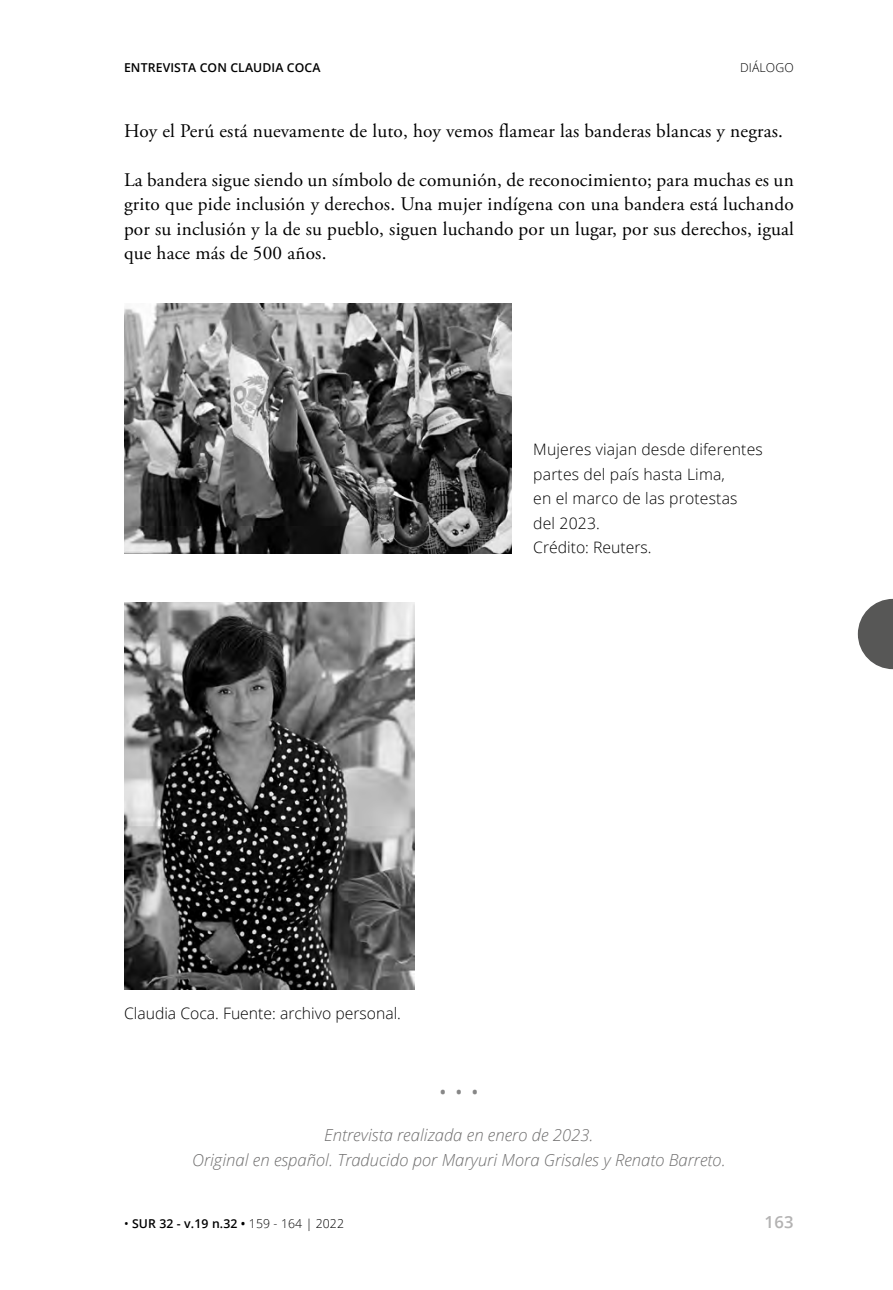
<style>
.page{position:relative;width:893px;height:1290px;background:#fff}
.page>*{position:absolute;margin:0;border:0;box-sizing:border-box;transform-origin:0 0}
.t1{font:19.25px/24.5px "Adobe Garamond Pro";letter-spacing:.01em;color:#000;text-align:justify}
.t2{font:italic 300 16.62px/24.5px "Open Sans";color:#706f6f;text-align:center}
.t3{font:600 16.62px "Open Sans";color:#878787}
.t4{font:600 16.62px "Open Sans";color:#b3b2b2}
.t5{font:300 15.75px/24.5px "Open Sans";letter-spacing:.01em;color:#000}
.t6{font:600 12.25px "Open Sans";letter-spacing:.01em;color:#000}
.t7{font:300 12.25px "Open Sans";letter-spacing:.01em;color:#000}
.s1{font-weight:400}
.s2{font-weight:300}
</style>
<div class="page">
<img style="left:124px;top:304px;width:388px;height:249px">
<img style="left:124px;top:602px;width:290px;height:387px">
<svg style="left:858px;top:599px;width:35px;height:70px"></svg>
<p class="t6" style="left:124px;top:59px;width:198px">ENTREVISTA CON CLAUDIA COCA</p>
<p class="t7" style="left:740px;top:59px;width:55px">DIÁLOGO</p>
<p class="t1" style="left:124px;top:119px;width:660px">Hoy el Perú está nuevamente de luto, hoy vemos flamear las banderas blancas y negras.</p>
<p class="t1" style="left:124px;top:168px;width:671px">La bandera sigue siendo un símbolo de comunión, de reconocimiento; para muchas es un grito que pide inclusión y derechos. Una mujer indígena con una bandera está luchando por su inclusión y la de su pueblo, siguen luchando por un lugar, por sus derechos, igual que hace más de 500 años.</p>
<p class="t5" style="left:533px;top:437px;width:231px">Mujeres viajan desde diferentes partes del país hasta Lima,<br>en el marco de las protestas del 2023.<br>Crédito: Reuters.</p>
<p class="t5" style="left:124px;top:1000px;width:278px">Claudia Coca. Fuente: archivo personal.</p>
<p class="t3" style="left:440px;top:1080px;width:40px">• • •</p>
<p class="t2" style="left:192px;top:1122px;width:535px">Entrevista realizada en enero de 2023.<br>Original en español. Traducido por Maryuri Mora Grisales y Renato Barreto.</p>
<p class="t6" style="left:124px;top:1215px;width:222px"><span class="s1">•</span> SUR 32 - v.19 n.32 • <span class="s2">159 - 164 | 2022</span></p>
<p class="t4" style="left:765px;top:1210px;width:31px">163</p>
</div>
